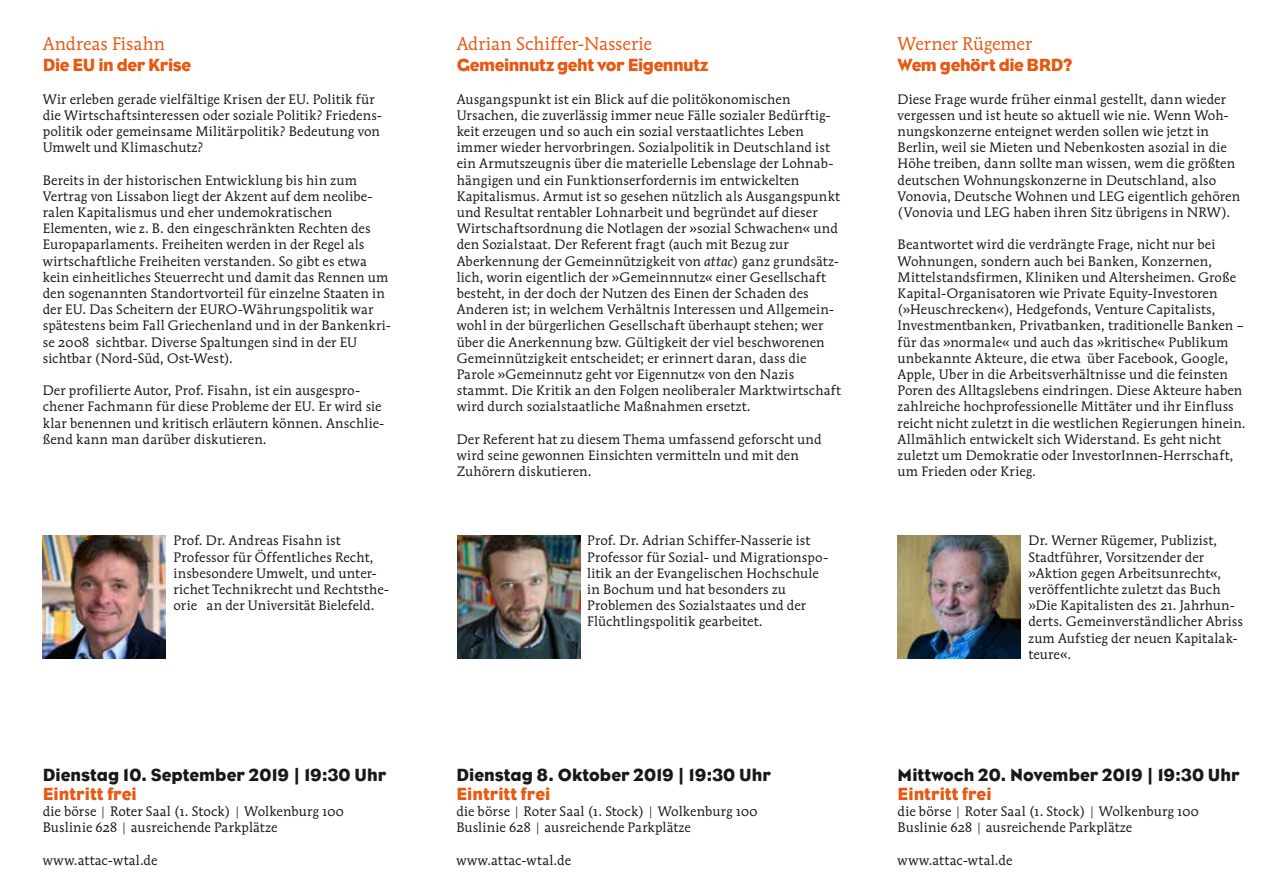
<style>
.page{position:relative;width:1276px;height:893px;background:#fff}
.page>*{position:absolute;margin:0;border:0;box-sizing:border-box;transform-origin:0 0}
.t1{font:18px "Eagle Nummer Zwei";letter-spacing:.005em;color:#1a171b}
.t2{font:18px "Eagle Nummer Zwei";letter-spacing:-.01em;color:#e75811}
.t3{font:18px "Mendoza Rom ITC Book OS";letter-spacing:.005em;color:#e75811}
.t4{font:13.5px/16.2px "Mendoza Rom ITC Book OS";letter-spacing:.015em;color:#1a171b}
.s1{font-family:"Mendoza Rom ITC";font-style:italic}
</style>
<div class="page">
<img style="left:457px;top:535px;width:123px;height:123px">
<img style="left:897px;top:535px;width:123px;height:123px">
<img style="left:43px;top:535px;width:123px;height:123px">
<h1 class="t3" style="left:43px;top:32px;width:124px">Andreas Fisahn</h1>
<h1 class="t2" style="left:43px;top:55px;width:150px">Die EU in der Krise</h1>
<p class="t4" style="left:43px;top:91px;width:341px">Wir erleben gerade vielfältige Krisen der EU. Politik für die Wirtschaftsinteressen oder soziale Politik? Friedens&shy;politik oder gemeinsame Militärpolitik? Bedeutung von Umwelt und Klimaschutz?</p>
<p class="t4" style="left:43px;top:172px;width:350px">Bereits in der historischen Entwicklung bis hin zum Vertrag von Lissabon liegt der Akzent auf dem neolibe&shy;ralen Kapitalismus und eher undemokratischen Elementen, wie z. B. den eingeschränkten Rechten des Europaparlaments. Freiheiten werden in der Regel als wirtschaftliche Freiheiten verstanden. So gibt es etwa kein einheitliches Steuerrecht und damit das Rennen um den sogenannten Standortvorteil für einzelne Staaten in der EU. Das Scheitern der EURO-Währungspolitik war spätestens beim Fall Griechenland und in der Bankenkri&shy;se 2008 sichtbar. Diverse Spaltungen sind in der EU sichtbar (Nord-Süd, Ost-West).</p>
<p class="t4" style="left:43px;top:382px;width:343px">Der profilierte Autor, Prof. Fisahn, ist ein ausgespro&shy;chener Fachmann für diese Probleme der EU. Er wird sie klar benennen und kritisch erläutern können. Anschlie&shy;ßend kann man darüber diskutieren.</p>
<h1 class="t3" style="left:457px;top:32px;width:197px">Adrian Schiffer-Nasserie</h1>
<h1 class="t2" style="left:457px;top:55px;width:253px">Gemeinnutz geht vor Eigennutz</h1>
<p class="t4" style="left:457px;top:91px;width:386px">Ausgangspunkt ist ein Blick auf die politökonomischen Ursachen, die zuverlässig immer neue Fälle sozialer Bedürftig&shy;keit erzeugen und so auch ein sozial verstaatlichtes Leben immer wieder hervorbringen. Sozialpolitik in Deutschland ist ein Armutszeugnis über die materielle Lebenslage der Lohnab&shy;hängigen und ein Funktionserfordernis im entwickelten Kapitalismus. Armut ist so gesehen nützlich als Ausgangspunkt und Resultat rentabler Lohnarbeit und begründet auf dieser Wirtschaftsordnung die Notlagen der »sozial Schwachen« und den Sozialstaat. Der Referent fragt (auch mit Bezug zur Aberkennung der Gemeinnützigkeit von <span class="s1">attac</span>) ganz grundsätz&shy;lich, worin eigentlich der »Gemeinnnutz« einer Gesellschaft besteht, in der doch der Nutzen des Einen der Schaden des Anderen ist; in welchem Verhältnis Interessen und Allgemein&shy;wohl in der bürgerlichen Gesellschaft überhaupt stehen; wer über die Anerkennung bzw. Gültigkeit der viel beschworenen Gemeinnützigkeit entscheidet; er erinnert daran, dass die Parole »Gemeinnutz geht vor Eigennutz« von den Nazis stammt. Die Kritik an den Folgen neoliberaler Marktwirtschaft wird durch sozialstaatliche Maßnahmen ersetzt.</p>
<p class="t4" style="left:457px;top:431px;width:366px">Der Referent hat zu diesem Thema umfassend geforscht und wird seine gewonnen Einsichten vermitteln und mit den<br>Zuhörern diskutieren.</p>
<h1 class="t3" style="left:897px;top:32px;width:136px">Werner Rügemer</h1>
<h1 class="t2" style="left:897px;top:55px;width:176px">Wem gehört die BRD?</h1>
<p class="t4" style="left:897px;top:91px;width:344px">Diese Frage wurde früher einmal gestellt, dann wieder vergessen und ist heute so aktuell wie nie. Wenn Woh&shy;nungskonzerne enteignet werden sollen wie jetzt in Berlin, weil sie Mieten und Nebenkosten asozial in die Höhe treiben, dann sollte man wissen, wem die größten deutschen Wohnungskonzerne in Deutschland, also Vonovia, Deutsche Wohnen und LEG eigentlich gehören (Vonovia und LEG haben ihren Sitz übrigens in NRW).</p>
<p class="t4" style="left:897px;top:236px;width:349px">Beantwortet wird die verdrängte Frage, nicht nur bei Wohnungen, sondern auch bei Banken, Konzernen, Mittelstandsfirmen, Kliniken und Altersheimen. Große Kapital-Organisatoren wie Private Equity-Investoren (»Heuschrecken«), Hedgefonds, Venture Capitalists, Investmentbanken, Privatbanken, traditionelle Banken – für das »normale« und auch das »kritische« Publikum unbekannte Akteure, die etwa über Facebook, Google, Apple, Uber in die Arbeitsverhältnisse und die feinsten Poren des Alltagslebens eindringen. Diese Akteure haben zahlreiche hochprofessionelle Mittäter und ihr Einfluss reicht nicht zuletzt in die westlichen Regierungen hinein.<br>Allmählich entwickelt sich Widerstand. Es geht nicht zuletzt um Demokratie oder InvestorInnen-Herrschaft, um Frieden oder Krieg.</p>
<p class="t4" style="left:173px;top:532px;width:217px">Prof. Dr. Andreas Fisahn ist Professor für Öffentliches Recht, insbesondere Umwelt, und unter&shy;richet Technikrecht und Rechtsthe&shy;orie an der Universität Bielefeld.</p>
<p class="t4" style="left:587px;top:532px;width:243px">Prof. Dr. Adrian Schiffer-Nasserie ist Professor für Sozial- und Migrationspo&shy;litik an der Evangelischen Hochschule in Bochum und hat besonders zu Problemen des Sozialstaates und der Flüchtlingspolitik gearbeitet.</p>
<p class="t4" style="left:1028px;top:532px;width:216px">Dr. Werner Rügemer, Publizist,<br>Stadtführer, Vorsitzender der »Aktion gegen Arbeitsunrecht«, veröffentlichte zuletzt das Buch »Die Kapitalisten des 21. Jahrhun&shy;derts. Gemeinverständlicher Abriss zum Aufstieg der neuen Kapitalak&shy;teure«.</p>
<h1 class="t1" style="left:43px;top:765px;width:345px">Dienstag 10. September 2019 | 19:30 Uhr</h1>
<h1 class="t2" style="left:43px;top:783px;width:95px">Eintritt frei</h1>
<p class="t4" style="left:43px;top:803px;width:303px">die börse | Roter Saal (1. Stock) | Wolkenburg 100<br>Buslinie 628 | ausreichende Parkplätze</p>
<p class="t4" style="left:43px;top:851px;width:116px">www.attac-wtal.de</p>
<h1 class="t1" style="left:456px;top:765px;width:316px">Dienstag 8. Oktober 2019 | 19:30 Uhr</h1>
<h1 class="t2" style="left:456px;top:783px;width:95px">Eintritt frei</h1>
<p class="t4" style="left:456px;top:803px;width:303px">die börse | Roter Saal (1. Stock) | Wolkenburg 100<br>Buslinie 628 | ausreichende Parkplätze</p>
<p class="t4" style="left:456px;top:851px;width:116px">www.attac-wtal.de</p>
<h1 class="t1" style="left:897px;top:765px;width:344px">Mittwoch 20. November 2019 | 19:30 Uhr</h1>
<h1 class="t2" style="left:897px;top:783px;width:95px">Eintritt frei</h1>
<p class="t4" style="left:897px;top:803px;width:303px">die börse | Roter Saal (1. Stock) | Wolkenburg 100<br>Buslinie 628 | ausreichende Parkplätze</p>
<p class="t4" style="left:897px;top:851px;width:116px">www.attac-wtal.de</p>
</div>
